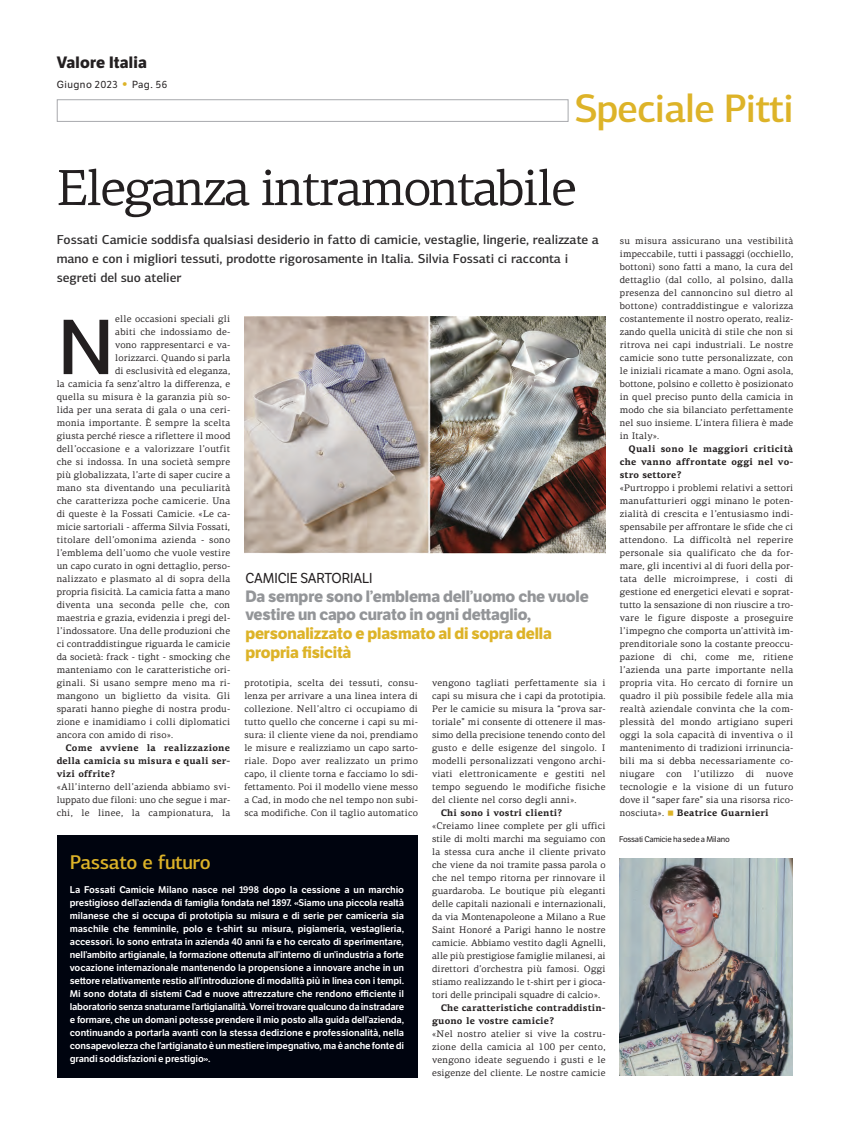
<style>
.page{position:relative;width:851px;height:1134px;background:#fff}
.page>*{position:absolute;margin:0;border:0;box-sizing:border-box;transform-origin:0 0}
.t1{font:500 79.3px "PF Centro Sans Pro";color:#231f20}
.t2{font:51px "PF Centro Serif Pro";letter-spacing:-.04em;color:#231f20}
.t3{font:500 40px "PF Centro Sans Pro";letter-spacing:-.03em;color:#ddb328}
.t4{font:500 20px "PF Centro Sans Pro";letter-spacing:-.02em;color:#ddb328}
.t5{font:700 16px/18.7px "LFT Etica";letter-spacing:-.01em;color:#939598}
.t6{font:700 16px/18.7px "LFT Etica";letter-spacing:-.01em;color:#ddb328}
.t7{font:700 16px "LFT Etica";letter-spacing:.015em;color:#231f20}
.t8{font:14px "LFT Etica";letter-spacing:-.005em;color:#231f20;scale:.96 1}
.t9{font:500 13px/19px "PF Centro Sans Pro";letter-spacing:-.005em;color:#312f30}
.t10{font:10px "LFT Etica";letter-spacing:.05em;color:#231f20}
.t11{font:9.5px/13px "PF Centro Serif Pro";letter-spacing:.015em;color:#231f20;text-align:justify}
.t12{font:600 9.5px/13px "LFT Etica";letter-spacing:-.02em;color:#fff;text-align:justify}
.t13{font:700 9.5px/13px "PF Centro Serif Pro";letter-spacing:.015em;color:#231f20;text-align:justify}
.t14{font:8px "LFT Etica";letter-spacing:-.025em;color:#231f20}
.s1{font-size:16px;color:#ddb328}
.s2{font-size:8px;color:#ddb328}
.s3{font-weight:700}
</style>
<div class="page">
<img style="left:245px;top:316px;width:360px;height:237px">
<div style="left:57px;top:835px;width:360px;height:242px;background:#00040f"></div>
<img style="left:619px;top:858px;width:173px;height:217px">
<div style="left:57px;top:99px;width:511px;height:23px;border:1px solid #a8a9ad"></div>
<h3 class="t7" style="left:57px;top:57px;width:92px">Valore Italia</h3>
<p class="t10" style="left:57px;top:81px;width:112px">Giugno 2023 <span class="s1">•</span> Pag. 56</p>
<h3 class="t3" style="left:574px;top:94px;width:221px">Speciale Pitti</h3>
<h2 class="t2" style="left:57px;top:169px;width:521px">Eleganza intramontabile</h2>
<h3 class="t9" style="left:57px;top:231px;width:543px">Fossati Camicie soddisfa qualsiasi desiderio in fatto di camicie, vestaglie, lingerie, realizzate a mano e con i migliori tessuti, prodotte rigorosamente in Italia. Silvia Fossati ci racconta i segreti del suo atelier</h3>
<h1 class="t1" style="left:57px;top:318px;width:58px">N</h1>
<p class="t11" style="left:115px;top:313px;width:116px">elle occasioni speciali gli</p>
<p class="t11" style="left:115px;top:326px;width:117px">abiti che indossiamo de-</p>
<p class="t11" style="left:115px;top:339px;width:117px">vono rappresentarci e va-</p>
<p class="t11" style="left:115px;top:352px;width:116px">lorizzarci. Quando si parla</p>
<p class="t11" style="left:115px;top:365px;width:116px">di esclusività ed eleganza,</p>
<p class="t11" style="left:57px;top:378px;width:175px">la camicia fa senz’altro la differenza, e</p>
<p class="t11" style="left:57px;top:391px;width:175px">quella su misura è la garanzia più so-</p>
<p class="t11" style="left:57px;top:404px;width:175px">lida per una serata di gala o una ceri-</p>
<p class="t11" style="left:57px;top:417px;width:175px">monia importante. È sempre la scelta</p>
<p class="t11" style="left:57px;top:430px;width:175px">giusta perché riesce a riflettere il mood</p>
<p class="t11" style="left:57px;top:443px;width:175px">dell’occasione e a valorizzare l’outfit</p>
<p class="t11" style="left:57px;top:456px;width:175px">che si indossa. In una società sempre</p>
<p class="t11" style="left:57px;top:469px;width:175px">più globalizzata, l’arte di saper cucire a</p>
<p class="t11" style="left:57px;top:482px;width:175px">mano sta diventando una peculiarità</p>
<p class="t11" style="left:57px;top:495px;width:175px">che caratterizza poche camicerie. Una</p>
<p class="t11" style="left:57px;top:508px;width:175px">di queste è la Fossati Camicie. «Le ca-</p>
<p class="t11" style="left:57px;top:521px;width:175px">micie sartoriali - afferma Silvia Fossati,</p>
<p class="t11" style="left:57px;top:534px;width:175px">titolare dell’omonima azienda - sono</p>
<p class="t11" style="left:57px;top:547px;width:175px">l’emblema dell’uomo che vuole vestire</p>
<p class="t11" style="left:57px;top:560px;width:175px">un capo curato in ogni dettaglio, perso-</p>
<p class="t11" style="left:57px;top:573px;width:175px">nalizzato e plasmato al di sopra della</p>
<p class="t11" style="left:57px;top:586px;width:175px">propria fisicità. La camicia fatta a mano</p>
<p class="t11" style="left:57px;top:599px;width:175px">diventa una seconda pelle che, con</p>
<p class="t11" style="left:57px;top:612px;width:175px">maestria e grazia, evidenzia i pregi del-</p>
<p class="t11" style="left:57px;top:625px;width:175px">l’indossatore. Una delle produzioni che</p>
<p class="t11" style="left:57px;top:638px;width:175px">ci contraddistingue riguarda le camicie</p>
<p class="t11" style="left:57px;top:651px;width:175px">da società: frack - tight - smocking che</p>
<p class="t11" style="left:57px;top:664px;width:175px">manteniamo con le caratteristiche ori-</p>
<p class="t11" style="left:57px;top:677px;width:175px">ginali. Si usano sempre meno ma ri-</p>
<p class="t11" style="left:57px;top:690px;width:175px">mangono un biglietto da visita. Gli</p>
<p class="t11" style="left:57px;top:703px;width:175px">sparati hanno pieghe di nostra produ-</p>
<p class="t11" style="left:57px;top:716px;width:175px">zione e inamidiamo i colli diplomatici</p>
<p class="t11" style="left:57px;top:729px;width:118px">ancora con amido di riso».</p>
<p class="t13" style="left:57px;top:742px;width:175px;text-indent:9px">Come avviene la realizzazione della camicia su misura e quali ser&shy;vizi offrite?</p>
<p class="t11" style="left:57px;top:781px;width:175px">«All’interno dell’azienda abbiamo svi&shy;luppato due filoni: uno che segue i mar&shy;chi, le linee, la campionatura, la</p>
<h3 class="t8" style="left:245px;top:573px;width:134px">CAMICIE SARTORIALI</h3>
<h3 class="t5" style="left:245px;top:588px;width:345px">Da sempre sono l’emblema dell’uomo che vuole vestire un capo curato in ogni dettaglio,</h3>
<h3 class="t6" style="left:245px;top:626px;width:308px">personalizzato e plasmato al di sopra della propria fisicità</h3>
<p class="t11" style="left:244px;top:677px;width:175px">prototipia, scelta dei tessuti, consu&shy;lenza per arrivare a una linea intera di collezione. Nell’altro ci occupiamo di tutto quello che concerne i capi su mi&shy;sura: il cliente viene da noi, prendiamo le misure e realizziamo un capo sarto&shy;riale. Dopo aver realizzato un primo capo, il cliente torna e facciamo lo sdi&shy;fettamento. Poi il modello viene messo a Cad, in modo che nel tempo non subi&shy;sca modifiche. Con il taglio automatico</p>
<p class="t11" style="left:432px;top:677px;width:175px">vengono tagliati perfettamente sia i capi su misura che i capi da prototipia.<br>Per le camicie su misura la “prova sar&shy;toriale” mi consente di ottenere il mas&shy;simo della precisione tenendo conto del gusto e delle esigenze del singolo. I modelli personalizzati vengono archi&shy;viati elettronicamente e gestiti nel tempo seguendo le modifiche fisiche del cliente nel corso degli anni».</p>
<p class="t13" style="left:440px;top:807px;width:123px">Chi sono i vostri clienti?</p>
<p class="t11" style="left:432px;top:820px;width:175px">«Creiamo linee complete per gli uffici stile di molti marchi ma seguiamo con la stessa cura anche il cliente privato che viene da noi tramite passa parola o che nel tempo ritorna per rinnovare il guardaroba. Le boutique più eleganti delle capitali nazionali e internazionali, da via Montenapoleone a Milano a Rue Saint Honoré a Parigi hanno le nostre camicie. Abbiamo vestito dagli Agnelli, alle più prestigiose famiglie milanesi, ai direttori d’orchestra più famosi. Oggi stiamo realizzando le t-shirt per i gioca&shy;tori delle principali squadre di calcio».</p>
<p class="t13" style="left:432px;top:1002px;width:175px;text-indent:9px">Che caratteristiche contraddistin&shy;guono le vostre camicie?</p>
<p class="t11" style="left:432px;top:1028px;width:175px">«Nel nostro atelier si vive la costru&shy;zione della camicia al 100 per cento, vengono ideate seguendo i gusti e le esigenze del cliente. Le nostre camicie</p>
<h3 class="t4" style="left:70px;top:855px;width:142px">Passato e futuro</h3>
<p class="t12" style="left:70px;top:884px;width:336px">La Fossati Camicie Milano nasce nel 1998 dopo la cessione a un marchio prestigioso dell’azienda di famiglia fondata nel 1897. «Siamo una piccola realtà milanese che si occupa di prototipia su misura e di serie per camiceria sia maschile che femminile, polo e t-shirt su misura, pigiameria, vestaglieria, accessori. Io sono entrata in azienda 40 anni fa e ho cercato di sperimentare, nell’ambito artigianale, la formazione ottenuta all’interno di un’industria a forte vocazione internazionale mantenendo la propensione a innovare anche in un settore relativamente restio all’introduzione di modalità più in linea con i tempi.<br>Mi sono dotata di sistemi Cad e nuove attrezzature che rendono efficiente il laboratorio senza snaturarne l’artigianalità. Vorrei trovare qualcuno da instradare e formare, che un domani potesse prendere il mio posto alla guida dell’azienda, continuando a portarla avanti con la stessa dedizione e professionalità, nella consapevolezza che l’artigianato è un mestiere impegnativo, ma è anche fonte di grandi soddisfazioni e prestigio».</p>
<p class="t11" style="left:619px;top:235px;width:175px">su misura assicurano una vestibilità impeccabile, tutti i passaggi (occhiello, bottoni) sono fatti a mano, la cura del dettaglio (dal collo, al polsino, dalla presenza del cannoncino sul dietro al bottone) contraddistingue e valorizza costantemente il nostro operato, realiz&shy;zando quella unicità di stile che non si ritrova nei capi industriali. Le nostre camicie sono tutte personalizzate, con le iniziali ricamate a mano. Ogni asola, bottone, polsino e colletto è posizionato in quel preciso punto della camicia in modo che sia bilanciato perfettamente nel suo insieme. L’intera filiera è made in Italy».</p>
<p class="t13" style="left:619px;top:443px;width:175px;text-indent:9px">Quali sono le maggiori criticità che vanno affrontate oggi nel vo&shy;stro settore?</p>
<p class="t11" style="left:619px;top:482px;width:175px">«Purtroppo i problemi relativi a settori manufatturieri oggi minano le poten&shy;zialità di crescita e l’entusiasmo indi&shy;spensabile per affrontare le sfide che ci attendono. La difficoltà nel reperire personale sia qualificato che da for&shy;mare, gli incentivi al di fuori della por&shy;tata delle microimprese, i costi di gestione ed energetici elevati e soprat&shy;tutto la sensazione di non riuscire a tro&shy;vare le figure disposte a proseguire l’impegno che comporta un’attività im&shy;prenditoriale sono la costante preoccu&shy;pazione di chi, come me, ritiene l’azienda una parte importante nella propria vita. Ho cercato di fornire un quadro il più possibile fedele alla mia realtà aziendale convinta che la com&shy;plessità del mondo artigiano superi oggi la sola capacità di inventiva o il mantenimento di tradizioni irrinuncia&shy;bili ma si debba necessariamente co&shy;niugare con l’utilizzo di nuove tecnologie e la visione di un futuro dove il “saper fare” sia una risorsa rico&shy;nosciuta». <span class="s2">■</span> <span class="s3">Beatrice Guarnieri</span></p>
<p class="t14" style="left:619px;top:836px;width:112px">Fossati Camicie ha sede a Milano</p>
</div>
